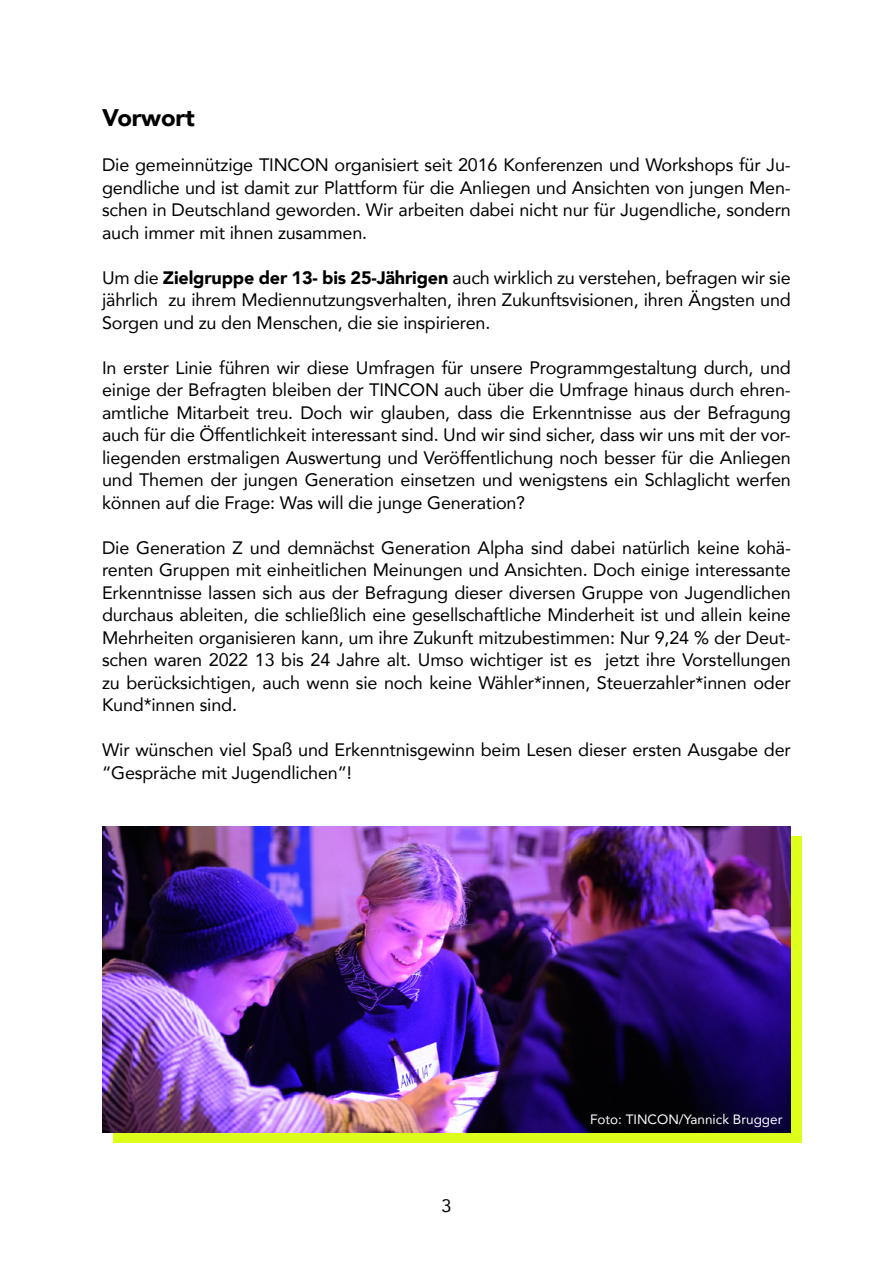
<style>
.page{position:relative;width:893px;height:1263px;background:#fff}
.page>*{position:absolute;margin:0;border:0;box-sizing:border-box;transform-origin:0 0}
.t1{font:900 24px "Avenir";letter-spacing:-.01em;color:#000}
.t2{font:18px/22.5px "Avenir";letter-spacing:-.01em;color:#000;text-align:justify}
.t3{font:13.5px "Avenir";color:#fff}
.s1{font-weight:900}
</style>
<div class="page">
<div style="left:113px;top:837px;width:688px;height:306px;background:#deff1c"></div>
<img style="left:102px;top:826px;width:689px;height:306px">
<h1 class="t1" style="left:102px;top:97px;width:94px">Vorwort</h1>
<p class="t2" style="left:102px;top:153px;width:690px">Die gemeinnützige TINCON organisiert seit 2016 Konferenzen und Workshops für Ju&shy;gendliche und ist damit zur Plattform für die Anliegen und Ansichten von jungen Men&shy;schen in Deutschland geworden. Wir arbeiten dabei nicht nur für Jugendliche, sondern auch immer mit ihnen zusammen.</p>
<p class="t2" style="left:102px;top:266px;width:690px">Um die <span class="s1">Zielgruppe der 13- bis 25-Jährigen</span> auch wirklich zu verstehen, befragen wir sie jährlich zu ihrem Mediennutzungsverhalten, ihren Zukunftsvisionen, ihren Ängsten und Sorgen und zu den Menschen, die sie inspirieren.</p>
<p class="t2" style="left:102px;top:356px;width:690px">In erster Linie führen wir diese Umfragen für unsere Programmgestaltung durch, und einige der Befragten bleiben der TINCON auch über die Umfrage hinaus durch ehren&shy;amtliche Mitarbeit treu. Doch wir glauben, dass die Erkenntnisse aus der Befragung auch für die Öffentlichkeit interessant sind. Und wir sind sicher, dass wir uns mit der vor&shy;liegenden erstmaligen Auswertung und Veröffentlichung noch besser für die Anliegen und Themen der jungen Generation einsetzen und wenigstens ein Schlaglicht werfen können auf die Frage: Was will die junge Generation?</p>
<p class="t2" style="left:102px;top:536px;width:690px">Die Generation Z und demnächst Generation Alpha sind dabei natürlich keine kohä&shy;renten Gruppen mit einheitlichen Meinungen und Ansichten. Doch einige interessante Erkenntnisse lassen sich aus der Befragung dieser diversen Gruppe von Jugendlichen durchaus ableiten, die schließlich eine gesellschaftliche Minderheit ist und allein keine Mehrheiten organisieren kann, um ihre Zukunft mitzubestimmen: Nur 9,24 % der Deut&shy;schen waren 2022 13 bis 24 Jahre alt. Umso wichtiger ist es jetzt ihre Vorstellungen zu berücksichtigen, auch wenn sie noch keine Wähler*innen, Steuerzahler*innen oder Kund*innen sind.</p>
<p class="t2" style="left:102px;top:738px;width:690px">Wir wünschen viel Spaß und Erkenntnisgewinn beim Lesen dieser ersten Ausgabe der “Gespräche mit Jugendlichen”!</p>
<p class="t2" style="left:441px;top:1194px;width:12px">3</p>
<p class="t3" style="left:590px;top:1108px;width:194px">Foto: TINCON/Yannick Brugger</p>
</div>
